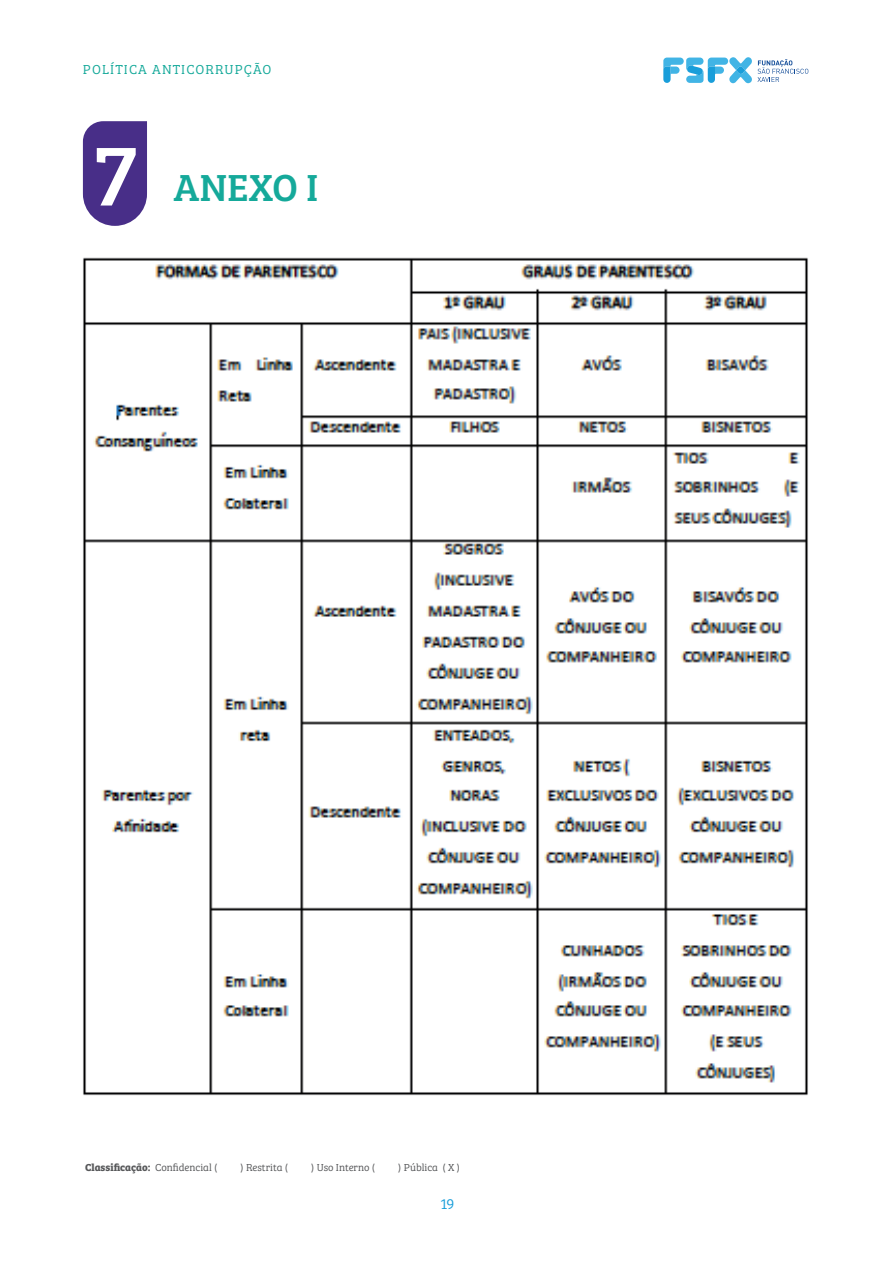
<style>
.page{position:relative;width:893px;height:1263px;background:#fff}
.page>*{position:absolute;margin:0;border:0;box-sizing:border-box;transform-origin:0 0}
.t1{font:89.25px "Bree Serif";color:#fff}
.t2{font:39px "Bree Serif";color:#15a99a}
.t3{font:15px "Bree Serif Lt";color:#199eda}
.t4{font:13.5px "Bree Serif Lt";letter-spacing:.08em;color:#15a99a}
.t5{font:10.5px "Bree Serif Lt";color:#57585a}
.t6{font:700 10.5px "Bree Serif";color:#57585a}
.s1{font-family:"Bree Serif Lt";font-weight:400}
</style>
<div class="page">
<svg style="left:663px;top:57px;width:145px;height:26px"></svg>
<svg style="left:82px;top:121px;width:65px;height:105px;background:#594193"></svg>
<img style="left:83px;top:257px;width:725px;height:839px">
<p class="t4" style="left:83px;top:60px;width:190px">POLÍTICA ANTICORRUPÇÃO</p>
<h1 class="t1" style="left:93px;top:108px;width:45px">7</h1>
<h2 class="t2" style="left:173px;top:159px;width:147px">ANEXO I</h2>
<p class="t6" style="left:85px;top:1159px;width:134px">Classificação: <span class="s1">Confidencial (</span></p>
<p class="t5" style="left:240px;top:1159px;width:49px">) Restrita (</p>
<p class="t5" style="left:311px;top:1159px;width:66px">) Uso Interno (</p>
<p class="t5" style="left:398px;top:1159px;width:63px">) Pública ( X )</p>
<h3 class="t3" style="left:441px;top:1193px;width:15px">19</h3>
</div>
